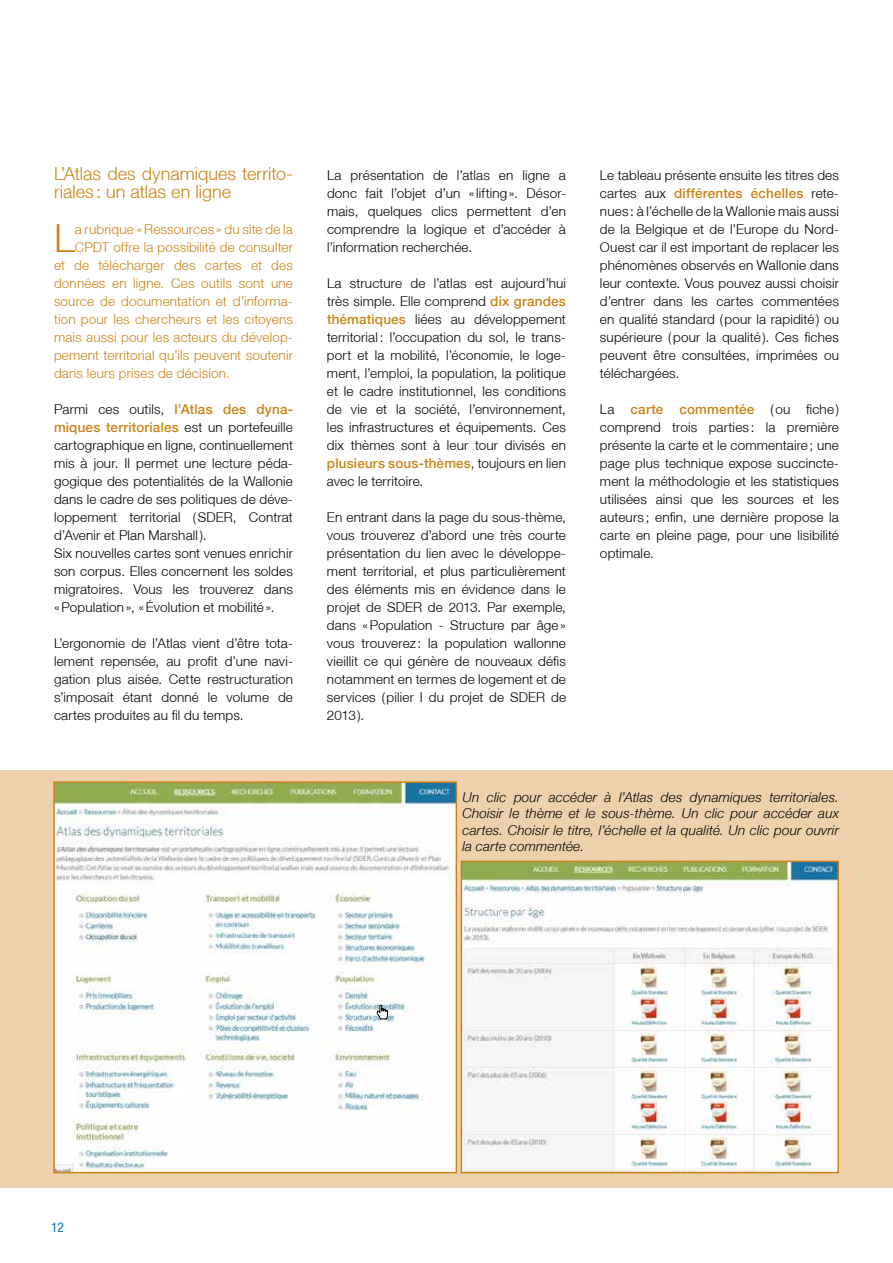
<style>
.page{position:relative;width:893px;height:1263px;background:#fff}
.page>*{position:absolute;margin:0;border:0;box-sizing:border-box;transform-origin:0 0}
.t1{font:300 38.7px "Helvetica Neue LT";color:#ca8316}
.t2{font:300 18px/18px "Helvetica Neue LT";color:#ca8316}
.t3{font:300 13.5px/18px "Helvetica Neue LT";letter-spacing:.015em;color:#000;text-align:justify}
.t4{font:300 13.5px "Helvetica Neue LT";letter-spacing:.015em;color:#ca8316}
.t5{font:italic 300 13.5px/16.5px "Helvetica Neue LT";letter-spacing:.015em;color:#000;text-align:justify}
.t6{font:condensed 13.5px "Helvetica Neue LT";color:#0078ae}
.s1{font-weight:500;color:#ca8316}
</style>
<div class="page">
<div style="left:0;top:770px;width:893px;height:417px;background:#eed1ac"></div>
<img style="left:464px;top:864px;width:372px;height:306px">
<div style="left:461px;top:861px;width:378px;height:312px;border:2px solid #ca8316"></div>
<img style="left:56px;top:784px;width:398px;height:386px">
<div style="left:53px;top:781px;width:404px;height:392px;border:2px solid #ca8316"></div>
<svg style="left:376px;top:1004px;width:12px;height:16px"></svg>
<h2 class="t2" style="left:54px;top:164px;width:240px">L’Atlas des dynamiques territo&shy;riales : un atlas en ligne</h2>
<h1 class="t1" style="left:54px;top:215px;width:22px">L</h1>
<p class="t4" style="left:75px;top:221px;width:220px">a rubrique «Ressources » du site de la</p>
<p class="t4" style="left:75px;top:239px;width:220px">CPDT offre la possibilité de consulter</p>
<p class="t4" style="left:54px;top:257px;width:240px">et de télécharger des cartes et des</p>
<p class="t4" style="left:54px;top:275px;width:240px">données en ligne. Ces outils sont une</p>
<p class="t4" style="left:54px;top:293px;width:240px">source de documentation et d’informa-</p>
<p class="t4" style="left:54px;top:311px;width:240px">tion pour les chercheurs et les citoyens</p>
<p class="t4" style="left:54px;top:329px;width:240px">mais aussi pour les acteurs du dévelop-</p>
<p class="t4" style="left:54px;top:347px;width:240px">pement territorial qu’ils peuvent soutenir</p>
<p class="t4" style="left:54px;top:365px;width:177px">dans leurs prises de décision.</p>
<p class="t3" style="left:54px;top:400px;width:240px;text-align:left">Parmi ces outils, <span class="s1">l’Atlas des dyna&shy;miques territoriales</span> est un portefeuille cartographique en ligne, continuellement mis à jour. Il permet une lecture péda&shy;gogique des potentialités de la Wallonie dans le cadre de ses politiques de déve&shy;loppement territorial (SDER, Contrat d’Avenir et Plan Marshall ).<br>Six nouvelles cartes sont venues enrichir son corpus. Elles concernent les soldes migratoires. Vous les trouverez dans «Population», «Évolution et mobilité».</p>
<p class="t3" style="left:54px;top:634px;width:240px">L’ergonomie de l’Atlas vient d’être tota&shy;lement repensée, au profit d’une navi&shy;gation plus aisée. Cette restructuration s’imposait étant donné le volume de cartes produites au fil du temps.</p>
<p class="t3" style="left:327px;top:166px;width:240px">La présentation de l’atlas en ligne a donc fait l’objet d’un « lifting». Désor&shy;mais, quelques clics permettent d’en comprendre la logique et d’accéder à l’information recherchée.</p>
<p class="t3" style="left:327px;top:274px;width:241px">La structure de l’atlas est aujourd’hui très simple. Elle comprend <span class="s1">dix grandes thématiques</span> liées au développement territorial: l’occupation du sol, le trans&shy;port et la mobilité, l’économie, le loge&shy;ment, l’emploi, la population, la politique et le cadre institutionnel, les conditions de vie et la société, l’environnement, les infrastructures et équipements. Ces dix thèmes sont à leur tour divisés en <span class="s1">plusieurs sous-thèmes</span>, toujours en lien avec le territoire.</p>
<p class="t3" style="left:327px;top:508px;width:240px">En entrant dans la page du sous-thème, vous trouverez d’abord une très courte présentation du lien avec le développe&shy;ment territorial, et plus particulièrement des éléments mis en évidence dans le projet de SDER de 2013. Par exemple, dans «Population - Structure par âge» vous trouverez : la population wallonne vieillit ce qui génère de nouveaux défis notamment en termes de logement et de services (pilier I du projet de SDER de 2013).</p>
<p class="t3" style="left:600px;top:166px;width:240px">Le tableau présente ensuite les titres des cartes aux <span class="s1">différentes échelles</span> rete&shy;nues : à l’échelle de la Wallonie mais aussi de la Belgique et de l’Europe du Nord-Ouest car il est important de replacer les phénomènes observés en Wallonie dans leur contexte. Vous pouvez aussi choisir d’entrer dans les cartes commentées en qualité standard (pour la rapidité) ou supérieure (pour la qualité). Ces fiches peuvent être consultées, imprimées ou téléchargées.</p>
<p class="t3" style="left:600px;top:400px;width:240px">La <span class="s1">carte commentée</span> (ou fiche) comprend trois parties : la première présente la carte et le commentaire; une page plus technique expose succincte&shy;ment la méthodologie et les statistiques utilisées ainsi que les sources et les auteurs ; enfin, une dernière propose la carte en pleine page, pour une lisibilité optimale.</p>
<p class="t5" style="left:462px;top:788px;width:378px">Un clic pour accéder à l’Atlas des dynamiques territoriales.<br>Choisir le thème et le sous-thème. Un clic pour accéder aux cartes. Choisir le titre, l’échelle et la qualité. Un clic pour ouvrir la carte commentée.</p>
<p class="t6" style="left:51px;top:1220px;width:14px">12</p>
</div>
